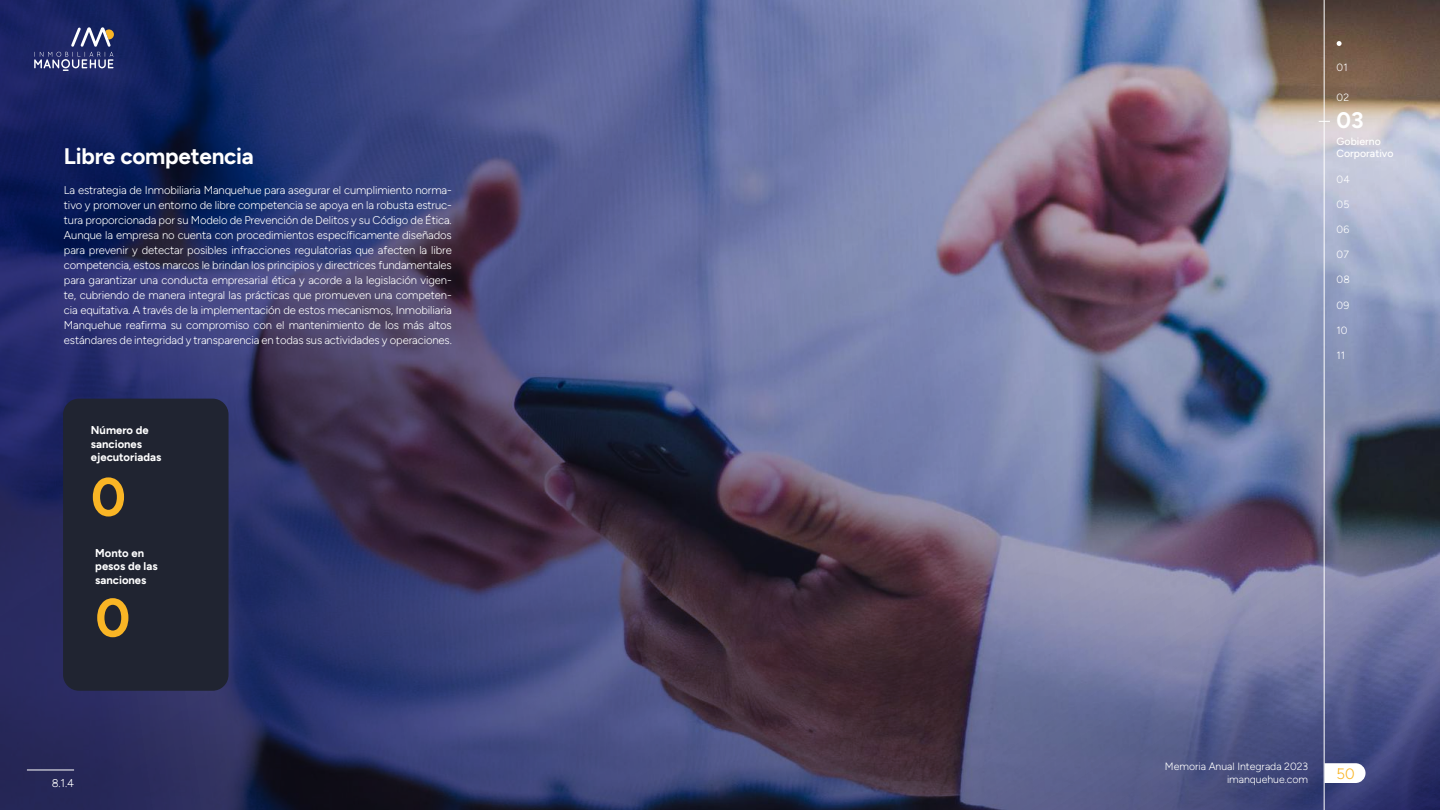
<style>
.page{position:relative;width:1440px;height:810px;background:#fff}
.page>*{position:absolute;margin:0;border:0;box-sizing:border-box;transform-origin:0 0}
.t1{font:700 54px "Figtree";color:#f9b525}
.t2{font:700 22.5px "Figtree";letter-spacing:-.01em;color:#fff}
.t3{font:300 15px "Figtree";color:#f9b525}
.t4{font:300 11.25px/15px "Figtree";letter-spacing:-.01em;color:#fff;text-align:justify}
.t5{font:700 11.25px/13.5px "Figtree";color:#fff}
.t6{font:300 10.5px/12.6px "Figtree";color:#fff;text-align:right}
.t7{font:500 10.5px/12.8px "Figtree";color:#fff}
</style>
<div class="page">
<img style="left:0;top:0;width:1440px;height:810px">
<svg style="left:1337px;top:41px;width:5px;height:5px"></svg>
<svg style="left:1325px;top:763px;width:41px;height:20px"></svg>
<hr style="left:1324px;top:0;width:1px;height:810px;background:#fff">
<div style="left:63px;top:399px;width:166px;height:292px;background:#202431;border-radius:16px"></div>
<hr style="left:27px;top:770px;width:47px;height:1px;background:#fff">
<h2 class="t2" style="left:64px;top:143px;width:191px">Libre competencia</h2>
<p class="t4" style="left:64px;top:183px;width:389px">La estrategia de Inmobiliaria Manquehue para asegurar el cumplimiento norma&shy;tivo y promover un entorno de libre competencia se apoya en la robusta estruc&shy;tura proporcionada por su Modelo de Prevención de Delitos y su Código de Ética.<br>Aunque la empresa no cuenta con procedimientos específicamente diseñados para prevenir y detectar posibles infracciones regulatorias que afecten la libre competencia, estos marcos le brindan los principios y directrices fundamentales para garantizar una conducta empresarial ética y acorde a la legislación vigen&shy;te, cubriendo de manera integral las prácticas que promueven una competen&shy;cia equitativa. A través de la implementación de estos mecanismos, Inmobiliaria Manquehue reafirma su compromiso con el mantenimiento de los más altos estándares de integridad y transparencia en todas sus actividades y operaciones.</p>
<p class="t5" style="left:91px;top:423px;width:72px">Número de sanciones ejecutoriadas</p>
<h1 class="t1" style="left:91px;top:465px;width:36px">0</h1>
<p class="t5" style="left:95px;top:546px;width:64px">Monto en pesos de las sanciones</p>
<h1 class="t1" style="left:95px;top:585px;width:36px">0</h1>
<p class="t4" style="left:52px;top:775px;width:24px">8.1.4</p>
<p class="t6" style="left:1337px;top:61px;width:13px">01</p>
<p class="t6" style="left:1337px;top:91px;width:14px">02</p>
<h2 class="t2" style="left:1337px;top:106px;width:29px">03</h2>
<p class="t7" style="left:1337px;top:135px;width:58px">Gobierno<br>Corporativo</p>
<p class="t6" style="left:1337px;top:173px;width:15px">04</p>
<p class="t6" style="left:1337px;top:198px;width:14px">05</p>
<p class="t6" style="left:1337px;top:223px;width:14px">06</p>
<p class="t6" style="left:1337px;top:248px;width:14px">07</p>
<p class="t6" style="left:1337px;top:273px;width:15px">08</p>
<p class="t6" style="left:1337px;top:299px;width:14px">09</p>
<p class="t6" style="left:1337px;top:324px;width:13px">10</p>
<p class="t6" style="left:1337px;top:349px;width:10px">11</p>
<p class="t6" style="left:1165px;top:760px;width:145px">Memoria Anual Integrada 2023 imanquehue.com</p>
<h3 class="t3" style="left:1337px;top:765px;width:20px">50</h3>
</div>
